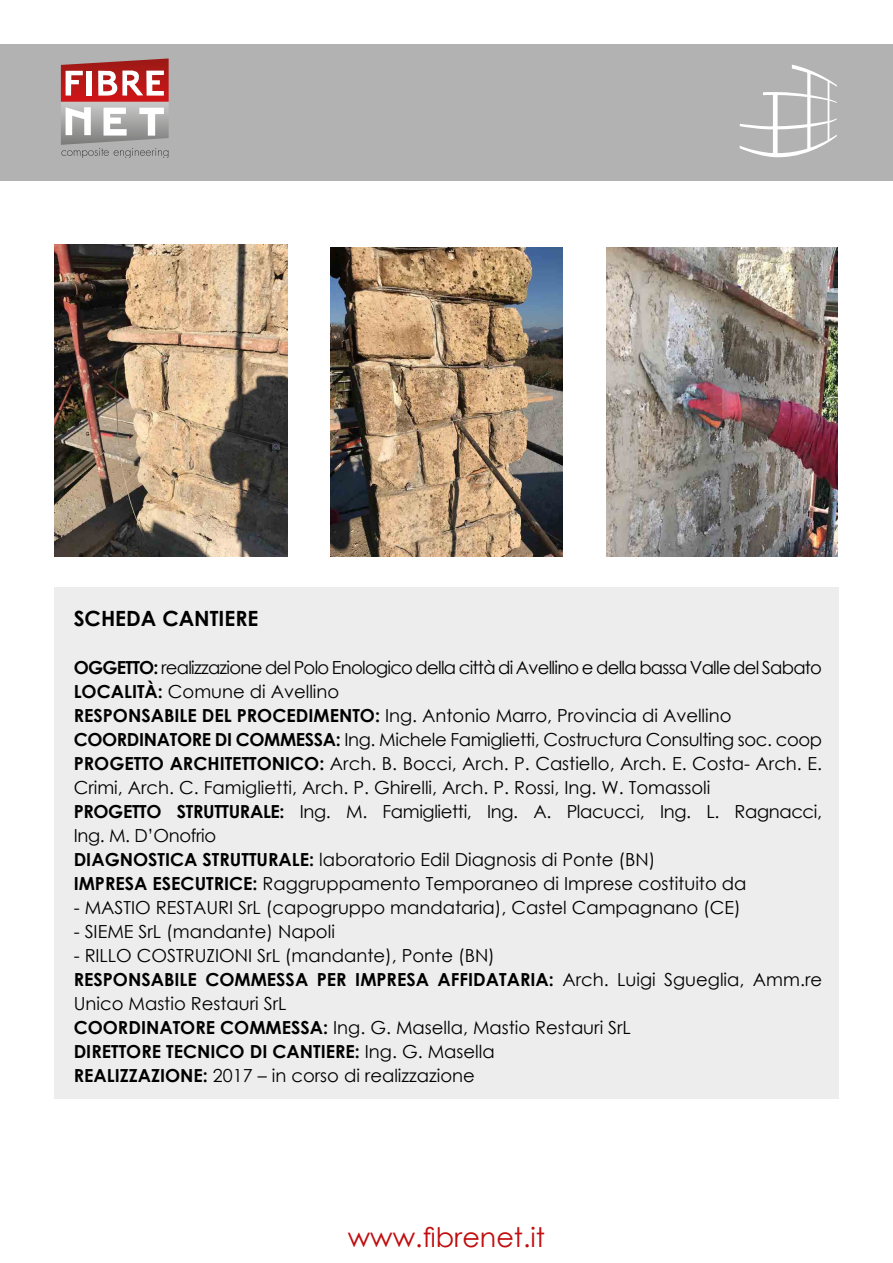
<style>
.page{position:relative;width:893px;height:1263px;background:#fff}
.page>*{position:absolute;margin:0;border:0;box-sizing:border-box;transform-origin:0 0}
.t1{font:27px "Century Gothic";color:#c00d0e}
.t2{font:700 21px "Century Gothic";color:#000}
.t3{font:18px/24px "Century Gothic";color:#000}
.s1{font-weight:700}
</style>
<div class="page">
<div style="left:0;top:44px;width:893px;height:136px;background:#b3b2b2"></div>
<svg style="left:740px;top:65px;width:97px;height:92px"></svg>
<svg style="left:60px;top:58px;width:109px;height:99px"></svg>
<div style="left:54px;top:587px;width:785px;height:512px;background:#ededed"></div>
<img style="left:606px;top:247px;width:232px;height:309px">
<img style="left:331px;top:247px;width:231px;height:309px">
<img style="left:54px;top:244px;width:234px;height:312px">
<p class="t2" style="left:74px;top:602px;width:186px">SCHEDA CANTIERE</p>
<p class="t3" style="left:74px;top:655px;width:750px"><span class="s1">OGGETTO:</span> realizzazione del Polo Enologico della città di Avellino e della bassa Valle del Sabato <span class="s1">LOCALITÀ:</span> Comune di Avellino<br><span class="s1">RESPONSABILE DEL PROCEDIMENTO:</span> Ing. Antonio Marro, Provincia di Avellino <span class="s1">COORDINATORE DI COMMESSA:</span> Ing. Michele Famiglietti, Costructura Consulting soc. coop <span class="s1">PROGETTO ARCHITETTONICO:</span> Arch. B. Bocci, Arch. P. Castiello, Arch. E. Costa- Arch. E.<br>Crimi, Arch. C. Famiglietti, Arch. P. Ghirelli, Arch. P. Rossi, Ing. W. Tomassoli<br><span class="s1">PROGETTO STRUTTURALE:</span> Ing. M. Famiglietti, Ing. A. Placucci, Ing. L. Ragnacci, Ing. M. D’Onofrio<br><span class="s1">DIAGNOSTICA STRUTTURALE:</span> laboratorio Edil Diagnosis di Ponte (BN)<br><span class="s1">IMPRESA ESECUTRICE:</span> Raggruppamento Temporaneo di Imprese costituito da</p>
<p class="t3" style="left:74px;top:895px;width:669px">- MASTIO RESTAURI SrL (capogruppo mandataria), Castel Campagnano (CE)</p>
<p class="t3" style="left:74px;top:919px;width:263px">- SIEME SrL (mandante) Napoli</p>
<p class="t3" style="left:74px;top:943px;width:750px">- RILLO COSTRUZIONI SrL (mandante), Ponte (BN)<br><span class="s1">RESPONSABILE COMMESSA PER IMPRESA AFFIDATARIA:</span> Arch. Luigi Sgueglia, Amm.re Unico Mastio Restauri SrL<br><span class="s1">COORDINATORE COMMESSA:</span> Ing. G. Masella, Mastio Restauri SrL<br><span class="s1">DIRETTORE TECNICO DI CANTIERE:</span> Ing. G. Masella<br><span class="s1">REALIZZAZIONE:</span> 2017 – in corso di realizzazione</p>
<h1 class="t1" style="left:348px;top:1218px;width:199px">www.fibrenet.it</h1>
</div>
